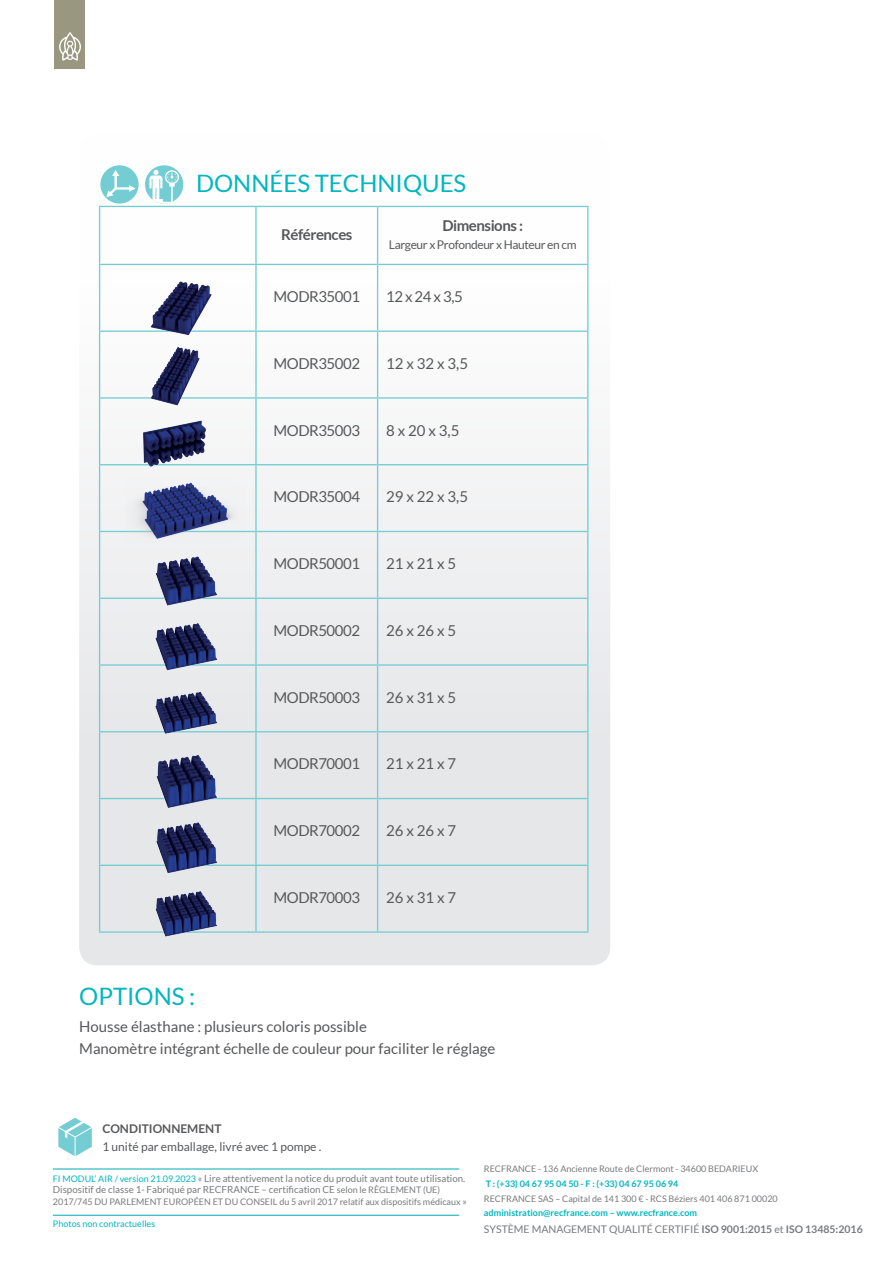
<style>
.page{position:relative;width:893px;height:1263px;background:#fff}
.page>*{position:absolute;margin:0;border:0;box-sizing:border-box;transform-origin:0 0}
.t1{font:24px "Lato";color:#00b6c0}
.t2{font:15px/21.9px "Lato";color:#57585a}
.t3{font:15px "Lato";letter-spacing:-.03em;color:#57585a}
.t4{font:700 15px "Lato";letter-spacing:-.03em;color:#57585a}
.t5{font:12px "Lato";letter-spacing:-.015em;color:#57585a}
.t6{font:700 12px "Lato";color:#57585a}
.t7{font:10.5px "Lato";color:#787a7d}
.t8{font:9.75px/11.7px "Lato";color:#787a7d}
.t9{font:9px "Lato";color:#787a7d}
.t10{font:700 9px "Lato";color:#00b6c0}
.t11{font:9px "Lato";color:#00b6c0}
.s1{font-size:9px;color:#00b6c0}
.s2{font-size:9px}
.s3{font-size:9.75px}
.s4{font-weight:700}
</style>
<div class="page">
<hr style="left:53px;top:1168px;width:406px;height:1px;background:#00aab5">
<hr style="left:53px;top:1215px;width:406px;height:1px;background:#00aab5">
<div style="left:55px;top:0;width:30px;height:69px;background:#9a9780"></div>
<svg style="left:59px;top:32px;width:22px;height:29px"></svg>
<div style="left:79px;top:134px;width:531px;height:831px;background:linear-gradient(to bottom,#fff,#e0e2e4);border-radius:18px"></div>
<hr style="left:99px;top:206px;width:157px;height:1px;background:#75cdd4">
<hr style="left:99px;top:207px;width:1px;height:57px;background:#75cdd4">
<hr style="left:256px;top:206px;width:122px;height:1px;background:#75cdd4">
<hr style="left:255px;top:207px;width:2px;height:57px;background:#75cdd4">
<hr style="left:378px;top:206px;width:210px;height:1px;background:#75cdd4">
<hr style="left:377px;top:207px;width:1px;height:57px;background:#75cdd4">
<hr style="left:587px;top:207px;width:1px;height:57px;background:#75cdd4">
<hr style="left:99px;top:265px;width:1px;height:65px;background:#75cdd4">
<hr style="left:255px;top:265px;width:2px;height:65px;background:#75cdd4">
<hr style="left:377px;top:265px;width:1px;height:65px;background:#75cdd4">
<hr style="left:587px;top:265px;width:1px;height:65px;background:#75cdd4">
<hr style="left:99px;top:332px;width:1px;height:65px;background:#75cdd4">
<hr style="left:255px;top:332px;width:2px;height:65px;background:#75cdd4">
<hr style="left:377px;top:332px;width:1px;height:65px;background:#75cdd4">
<hr style="left:587px;top:332px;width:1px;height:65px;background:#75cdd4">
<hr style="left:99px;top:399px;width:1px;height:65px;background:#75cdd4">
<hr style="left:255px;top:399px;width:2px;height:65px;background:#75cdd4">
<hr style="left:377px;top:399px;width:1px;height:65px;background:#75cdd4">
<hr style="left:587px;top:399px;width:1px;height:65px;background:#75cdd4">
<hr style="left:99px;top:465px;width:1px;height:66px;background:#75cdd4">
<hr style="left:255px;top:465px;width:2px;height:66px;background:#75cdd4">
<hr style="left:377px;top:465px;width:1px;height:66px;background:#75cdd4">
<hr style="left:587px;top:465px;width:1px;height:66px;background:#75cdd4">
<hr style="left:99px;top:532px;width:1px;height:66px;background:#75cdd4">
<hr style="left:255px;top:532px;width:2px;height:66px;background:#75cdd4">
<hr style="left:377px;top:532px;width:1px;height:66px;background:#75cdd4">
<hr style="left:587px;top:532px;width:1px;height:66px;background:#75cdd4">
<hr style="left:99px;top:599px;width:1px;height:65px;background:#75cdd4">
<hr style="left:255px;top:599px;width:2px;height:65px;background:#75cdd4">
<hr style="left:377px;top:599px;width:1px;height:65px;background:#75cdd4">
<hr style="left:587px;top:599px;width:1px;height:65px;background:#75cdd4">
<hr style="left:99px;top:666px;width:1px;height:65px;background:#75cdd4">
<hr style="left:255px;top:666px;width:2px;height:65px;background:#75cdd4">
<hr style="left:377px;top:666px;width:1px;height:65px;background:#75cdd4">
<hr style="left:587px;top:666px;width:1px;height:65px;background:#75cdd4">
<hr style="left:99px;top:732px;width:1px;height:66px;background:#75cdd4">
<hr style="left:255px;top:732px;width:2px;height:66px;background:#75cdd4">
<hr style="left:377px;top:732px;width:1px;height:66px;background:#75cdd4">
<hr style="left:587px;top:732px;width:1px;height:66px;background:#75cdd4">
<hr style="left:99px;top:799px;width:1px;height:66px;background:#75cdd4">
<hr style="left:255px;top:799px;width:2px;height:66px;background:#75cdd4">
<hr style="left:377px;top:799px;width:1px;height:66px;background:#75cdd4">
<hr style="left:587px;top:799px;width:1px;height:66px;background:#75cdd4">
<hr style="left:99px;top:866px;width:1px;height:65px;background:#75cdd4">
<hr style="left:255px;top:866px;width:2px;height:65px;background:#75cdd4">
<hr style="left:377px;top:866px;width:1px;height:65px;background:#75cdd4">
<hr style="left:587px;top:866px;width:1px;height:65px;background:#75cdd4">
<hr style="left:99px;top:264px;width:157px;height:1px;background:#75cdd4">
<hr style="left:256px;top:264px;width:122px;height:1px;background:#75cdd4">
<hr style="left:378px;top:264px;width:210px;height:1px;background:#75cdd4">
<hr style="left:99px;top:330px;width:157px;height:2px;background:#75cdd4">
<hr style="left:256px;top:330px;width:122px;height:2px;background:#75cdd4">
<hr style="left:378px;top:330px;width:210px;height:2px;background:#75cdd4">
<hr style="left:99px;top:397px;width:157px;height:2px;background:#75cdd4">
<hr style="left:256px;top:397px;width:122px;height:2px;background:#75cdd4">
<hr style="left:378px;top:397px;width:210px;height:2px;background:#75cdd4">
<hr style="left:99px;top:464px;width:157px;height:1px;background:#75cdd4">
<hr style="left:256px;top:464px;width:122px;height:1px;background:#75cdd4">
<hr style="left:378px;top:464px;width:210px;height:1px;background:#75cdd4">
<hr style="left:99px;top:531px;width:157px;height:1px;background:#75cdd4">
<hr style="left:256px;top:531px;width:122px;height:1px;background:#75cdd4">
<hr style="left:378px;top:531px;width:210px;height:1px;background:#75cdd4">
<hr style="left:99px;top:598px;width:157px;height:1px;background:#75cdd4">
<hr style="left:256px;top:598px;width:122px;height:1px;background:#75cdd4">
<hr style="left:378px;top:598px;width:210px;height:1px;background:#75cdd4">
<hr style="left:99px;top:664px;width:157px;height:2px;background:#75cdd4">
<hr style="left:256px;top:664px;width:122px;height:2px;background:#75cdd4">
<hr style="left:378px;top:664px;width:210px;height:2px;background:#75cdd4">
<hr style="left:99px;top:731px;width:157px;height:1px;background:#75cdd4">
<hr style="left:256px;top:731px;width:122px;height:1px;background:#75cdd4">
<hr style="left:378px;top:731px;width:210px;height:1px;background:#75cdd4">
<hr style="left:99px;top:798px;width:157px;height:1px;background:#75cdd4">
<hr style="left:256px;top:798px;width:122px;height:1px;background:#75cdd4">
<hr style="left:378px;top:798px;width:210px;height:1px;background:#75cdd4">
<hr style="left:99px;top:865px;width:157px;height:1px;background:#75cdd4">
<hr style="left:256px;top:865px;width:122px;height:1px;background:#75cdd4">
<hr style="left:378px;top:865px;width:210px;height:1px;background:#75cdd4">
<hr style="left:99px;top:931px;width:157px;height:2px;background:#75cdd4">
<hr style="left:256px;top:931px;width:122px;height:2px;background:#75cdd4">
<hr style="left:378px;top:931px;width:210px;height:2px;background:#75cdd4">
<svg style="left:100px;top:165px;width:39px;height:39px"></svg>
<svg style="left:106px;top:170px;width:30px;height:27px"></svg>
<div style="left:145px;top:165px;width:38px;height:39px;background:#75cdd4;border-radius:50%"></div>
<svg style="left:149px;top:170px;width:30px;height:34px"></svg>
<img style="left:135px;top:269px;width:93px;height:73px">
<img style="left:128px;top:341px;width:89px;height:67px">
<img style="left:128px;top:408px;width:89px;height:68px">
<img style="left:125px;top:476px;width:121px;height:66px">
<img style="left:125px;top:544px;width:109px;height:199px">
<img style="left:125px;top:745px;width:109px;height:199px">
<svg style="left:58px;top:1118px;width:34px;height:38px"></svg>
<h1 class="t1" style="left:196px;top:170px;width:272px">DONNÉES TECHNIQUES</h1>
<h2 class="t4" style="left:281px;top:226px;width:73px">Références</h2>
<h2 class="t4" style="left:442px;top:217px;width:82px">Dimensions :</h2>
<h3 class="t5" style="left:389px;top:238px;width:189px">Largeur x Profondeur x Hauteur en cm</h3>
<h2 class="t3" style="left:273px;top:288px;width:88px">MODR35001</h2>
<h2 class="t2" style="left:386px;top:286px;width:78px">12 x 24 x 3,5</h2>
<h2 class="t3" style="left:273px;top:355px;width:88px">MODR35002</h2>
<h2 class="t2" style="left:386px;top:352px;width:84px">12 x 32 x 3,5</h2>
<h2 class="t3" style="left:273px;top:422px;width:88px">MODR35003</h2>
<h2 class="t2" style="left:386px;top:419px;width:75px">8 x 20 x 3,5</h2>
<h2 class="t3" style="left:273px;top:489px;width:88px">MODR35004</h2>
<h2 class="t2" style="left:386px;top:486px;width:84px">29 x 22 x 3,5</h2>
<h2 class="t3" style="left:273px;top:555px;width:88px">MODR50001</h2>
<h2 class="t2" style="left:386px;top:553px;width:72px">21 x 21 x 5</h2>
<h2 class="t3" style="left:273px;top:622px;width:88px">MODR50002</h2>
<h2 class="t2" style="left:386px;top:619px;width:72px">26 x 26 x 5</h2>
<h2 class="t3" style="left:273px;top:689px;width:88px">MODR50003</h2>
<h2 class="t2" style="left:386px;top:686px;width:72px">26 x 31 x 5</h2>
<h2 class="t3" style="left:273px;top:756px;width:88px">MODR70001</h2>
<h2 class="t2" style="left:386px;top:753px;width:72px">21 x 21 x 7</h2>
<h2 class="t3" style="left:273px;top:822px;width:88px">MODR70002</h2>
<h2 class="t2" style="left:386px;top:820px;width:72px">26 x 26 x 7</h2>
<h2 class="t3" style="left:273px;top:889px;width:88px">MODR70003</h2>
<h2 class="t2" style="left:386px;top:886px;width:72px">26 x 31 x 7</h2>
<h1 class="t1" style="left:79px;top:983px;width:118px">OPTIONS :</h1>
<h2 class="t2" style="left:79px;top:1015px;width:418px">Housse élasthane : plusieurs coloris possible<br>Manomètre intégrant échelle de couleur pour faciliter le réglage</h2>
<h3 class="t6" style="left:102px;top:1121px;width:121px">CONDITIONNEMENT</h3>
<h3 class="t5" style="left:102px;top:1140px;width:221px">1 unité par emballage, livré avec 1 pompe .</h3>
<p class="t8" style="left:53px;top:1172px;width:414px"><span class="s1">FI MODUL’ AIR / version 21.09.2023</span> « Lire attentivement la notice du produit avant toute utilisation.<br>Dispositif de classe 1- Fabriqué par RECFRANCE – certification CE <span class="s2">selon le RÈGLEMENT (UE)</span></p>
<p class="t9" style="left:53px;top:1197px;width:416px">2017/745 DU PARLEMENT EUROPÉEN ET DU CONSEIL du 5 avril 2017 relatif aux dispositifs médicaux <span class="s3">»</span></p>
<p class="t11" style="left:53px;top:1219px;width:104px">Photos non contractuelles</p>
<p class="t9" style="left:484px;top:1164px;width:276px">RECFRANCE - 136 Ancienne Route de Clermont - 34600 BEDARIEUX</p>
<p class="t10" style="left:486px;top:1179px;width:194px">T : (+33) 04 67 95 04 50 - F : (+33) 04 67 95 06 94</p>
<p class="t9" style="left:484px;top:1193px;width:295px">RECFRANCE SAS – Capital de 141 300 € - RCS Béziers 401 406 871 00020</p>
<p class="t10" style="left:484px;top:1208px;width:215px">administration@recfrance.com – www.recfrance.com</p>
<p class="t7" style="left:484px;top:1223px;width:380px">SYSTÈME MANAGEMENT QUALITÉ CERTIFIÉ <span class="s4">ISO 9001:2015</span> et <span class="s4">ISO 13485:2016</span></p>
</div>
